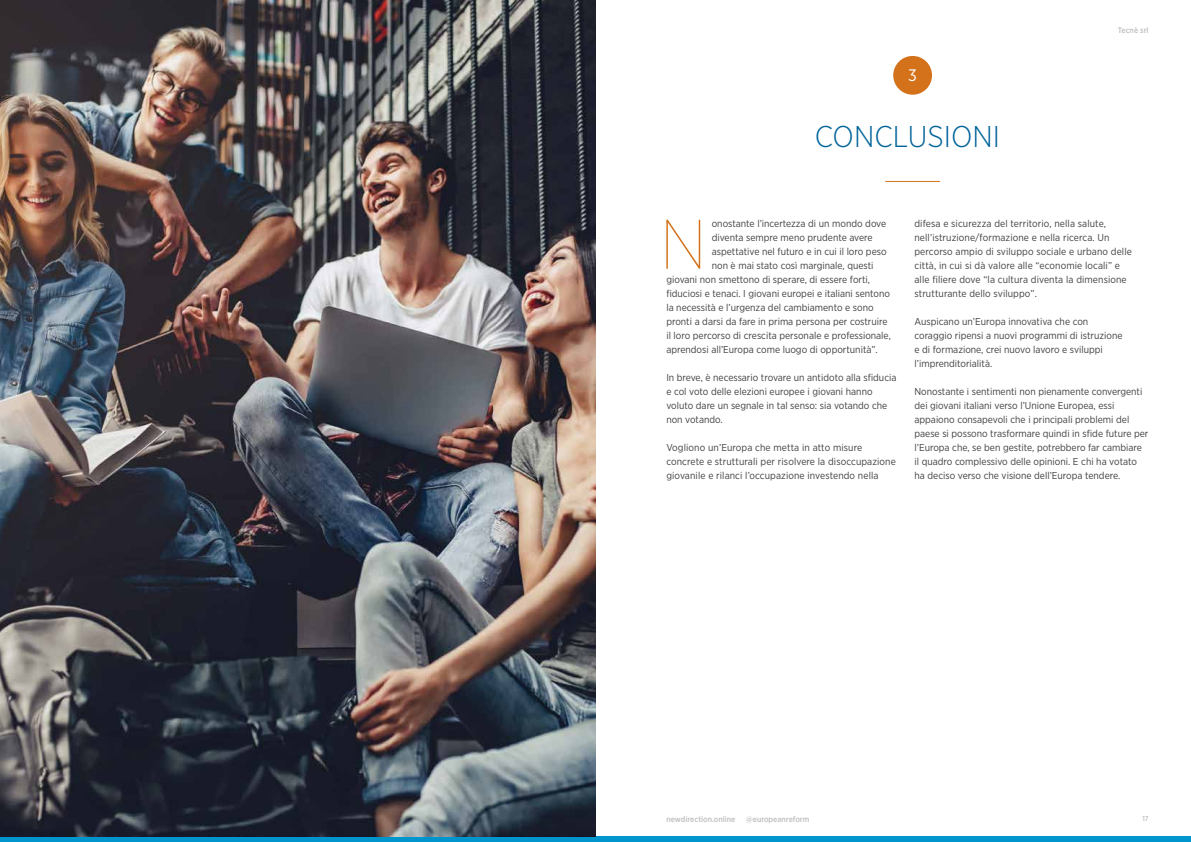
<style>
.page{position:relative;width:1191px;height:842px;background:#fff}
.page>*{position:absolute;margin:0;border:0;box-sizing:border-box;transform-origin:0 0}
.t1{font:100 70px "Gotham Narrow";color:#d4711b}
.t2{font:300 30px "Gotham Narrow";color:#00639a}
.t3{font:16.6px "Gotham Narrow";color:#fff}
.t4{font:10px/14px "Gotham Narrow";color:#414042}
.t5{font:500 8px "Gotham Narrow";color:#bcbec0}
.t6{font:500 7px "Gotham Narrow";color:#bcbec0}
</style>
<div class="page">
<div style="left:0;top:836px;width:1191px;height:6px;background:#0096cd"></div>
<div style="left:893px;top:56px;width:39px;height:39px;background:#d4711b;border-radius:50%"></div>
<hr style="left:885px;top:181px;width:55px;height:1px;background:#d4711b">
<img style="left:0;top:0;width:595px;height:836px">
<h3 class="t3" style="left:908px;top:65px;width:10px">3</h3>
<h2 class="t2" style="left:815px;top:118px;width:187px">CONCLUSIONI</h2>
<p class="t5" style="left:1117px;top:25px;width:32px">Tecnè srl</p>
<h1 class="t1" style="left:660px;top:202px;width:48px">N</h1>
<p class="t4" style="left:711px;top:216px;width:176px">onostante l’incertezza di un mondo dove</p>
<p class="t4" style="left:711px;top:230px;width:162px">diventa sempre meno prudente avere</p>
<p class="t4" style="left:711px;top:244px;width:176px">aspettative nel futuro e in cui il loro peso</p>
<p class="t4" style="left:711px;top:258px;width:163px">non è mai stato così marginale, questi</p>
<p class="t4" style="left:666px;top:272px;width:205px">giovani non smettono di sperare, di essere forti,</p>
<p class="t4" style="left:666px;top:286px;width:225px">fiduciosi e tenaci. I giovani europei e italiani sentono</p>
<p class="t4" style="left:666px;top:300px;width:209px">la necessità e l’urgenza del cambiamento e sono</p>
<p class="t4" style="left:666px;top:314px;width:223px">pronti a darsi da fare in prima persona per costruire</p>
<p class="t4" style="left:666px;top:328px;width:226px">il loro percorso di crescita personale e professionale,</p>
<p class="t4" style="left:666px;top:342px;width:213px">aprendosi all’Europa come luogo di opportunità”.</p>
<p class="t4" style="left:666px;top:370px;width:232px">In breve, è necessario trovare un antidoto alla sfiducia e col voto delle elezioni europee i giovani hanno voluto dare un segnale in tal senso: sia votando che non votando.</p>
<p class="t4" style="left:666px;top:440px;width:231px">Vogliono un’Europa che metta in atto misure concrete e strutturali per risolvere la disoccupazione giovanile e rilanci l’occupazione investendo nella</p>
<p class="t4" style="left:914px;top:216px;width:219px">difesa e sicurezza del territorio, nella salute, nell’istruzione/formazione e nella ricerca. Un percorso ampio di sviluppo sociale e urbano delle città, in cui si dà valore alle “economie locali” e alle filiere dove “la cultura diventa la dimensione strutturante dello sviluppo”.</p>
<p class="t4" style="left:914px;top:314px;width:209px">Auspicano un’Europa innovativa che con coraggio ripensi a nuovi programmi di istruzione e di formazione, crei nuovo lavoro e sviluppi l’imprenditorialità.</p>
<p class="t4" style="left:914px;top:384px;width:235px">Nonostante i sentimenti non pienamente convergenti dei giovani italiani verso l’Unione Europea, essi appaiono consapevoli che i principali problemi del paese si possono trasformare quindi in sfide future per l’Europa che, se ben gestite, potrebbero far cambiare il quadro complessivo delle opinioni. E chi ha votato ha deciso verso che visione dell’Europa tendere.</p>
<p class="t5" style="left:666px;top:814px;width:70px">newdirection.online</p>
<p class="t5" style="left:746px;top:814px;width:65px">@europeanreform</p>
<p class="t6" style="left:1142px;top:814px;width:8px">17</p>
</div>
